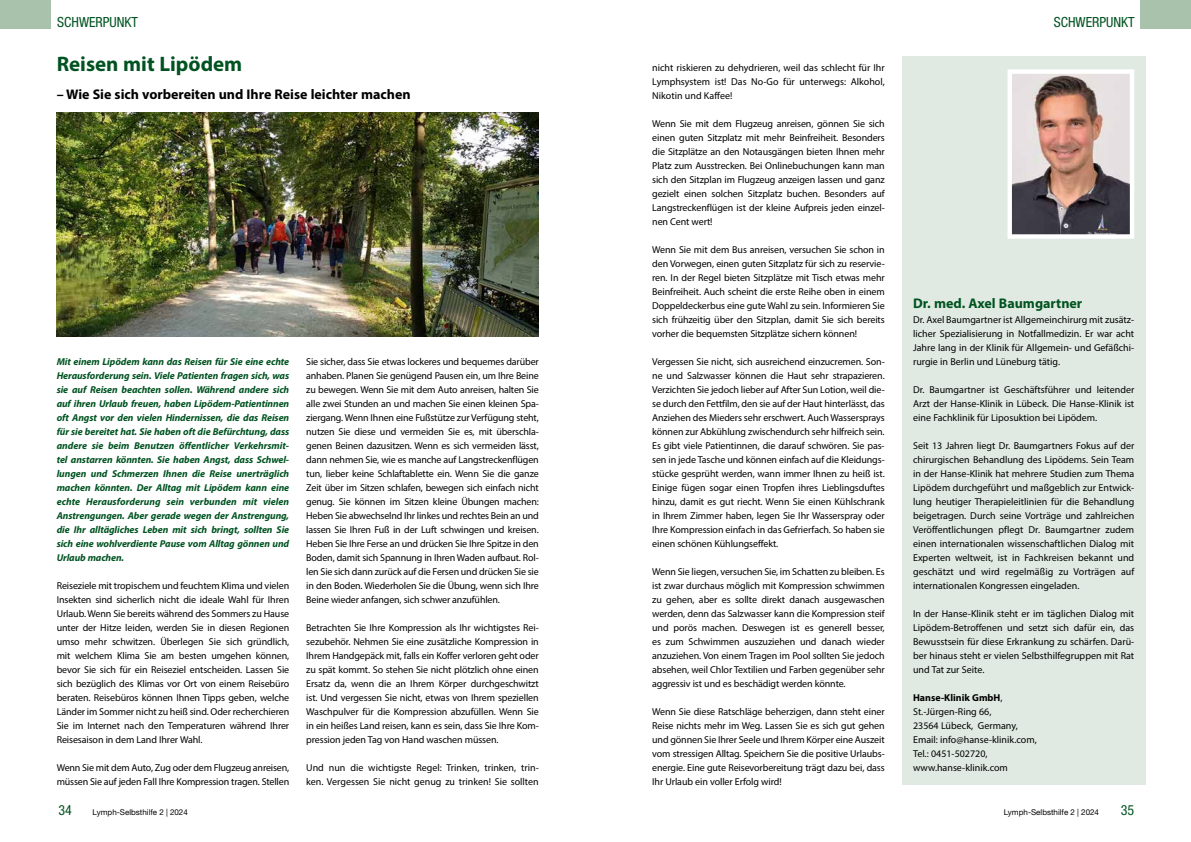
<style>
.page{position:relative;width:1191px;height:842px;background:#fff}
.page>*{position:absolute;margin:0;border:0;box-sizing:border-box;transform-origin:0 0}
.t1{font:700 21px "Myriad Pro";color:#005321}
.t2{font:700 14px "Myriad Pro";color:#000}
.t3{font:condensed 14px "Helvetica Neue LT Std";color:#005321}
.t4{font:700 14px "Myriad Pro";color:#005321}
.t5{font:10px/14px "Myriad Pro";letter-spacing:-.01em;color:#000;text-align:justify}
.t6{font:italic 700 10px/14px "Myriad Pro";letter-spacing:-.01em;color:#005321;text-align:justify}
.t7{font:8px "Helvetica Neue LT Pro";color:#000}
.s1{font-weight:700}
</style>
<div class="page">
<div style="left:0;top:0;width:51px;height:28px;background:#a8c2ab"></div>
<div style="left:1140px;top:0;width:51px;height:28px;background:#a8c2ab"></div>
<div style="left:901px;top:57px;width:244px;height:728px;background:#e1eae2"></div>
<img style="left:1012px;top:74px;width:117px;height:160px">
<div style="left:1007px;top:69px;width:127px;height:170px;border:4px solid #fff"></div>
<img style="left:57px;top:113px;width:482px;height:224px">
<h2 class="t3" style="left:57px;top:14px;width:82px">SCHWERPUNKT</h2>
<h2 class="t3" style="left:1053px;top:14px;width:82px">SCHWERPUNKT</h2>
<h1 class="t1" style="left:57px;top:50px;width:187px">Reisen mit Lipödem</h1>
<h2 class="t2" style="left:57px;top:85px;width:355px">– Wie Sie sich vorbereiten und Ihre Reise leichter machen</h2>
<p class="t5" style="left:652px;top:60px;width:234px">nicht riskieren zu dehydrieren, weil das schlecht für Ihr Lymphsystem ist! Das No-Go für unterwegs: Alkohol, Nikotin und Kaffee!</p>
<p class="t5" style="left:652px;top:116px;width:234px">Wenn Sie mit dem Flugzeug anreisen, gönnen Sie sich einen guten Sitzplatz mit mehr Beinfreiheit. Besonders die Sitzplätze an den Notausgängen bieten Ihnen mehr Platz zum Ausstrecken. Bei Onlinebuchungen kann man sich den Sitzplan im Flugzeug anzeigen lassen und ganz gezielt einen solchen Sitzplatz buchen. Besonders auf Langstreckenflügen ist der kleine Aufpreis jeden einzel&shy;nen Cent wert!</p>
<p class="t5" style="left:652px;top:242px;width:234px">Wenn Sie mit dem Bus anreisen, versuchen Sie schon in den Vorwegen, einen guten Sitzplatz für sich zu reservie&shy;ren. In der Regel bieten Sitzplätze mit Tisch etwas mehr Beinfreiheit. Auch scheint die erste Reihe oben in einem Doppeldeckerbus eine gute Wahl zu sein. Informieren Sie sich frühzeitig über den Sitzplan, damit Sie sich bereits vorher die bequemsten Sitzplätze sichern können!</p>
<p class="t5" style="left:652px;top:354px;width:234px">Vergessen Sie nicht, sich ausreichend einzucremen. Son&shy;ne und Salzwasser können die Haut sehr strapazieren.<br>Verzichten Sie jedoch lieber auf After Sun Lotion, weil die&shy;se durch den Fettfilm, den sie auf der Haut hinterlässt, das Anziehen des Mieders sehr erschwert. Auch Wassersprays können zur Abkühlung zwischendurch sehr hilfreich sein.<br>Es gibt viele Patientinnen, die darauf schwören. Sie pas&shy;sen in jede Tasche und können einfach auf die Kleidungs&shy;stücke gesprüht werden, wann immer Ihnen zu heiß ist.<br>Einige fügen sogar einen Tropfen ihres Lieblingsduftes hinzu, damit es gut riecht. Wenn Sie einen Kühlschrank in Ihrem Zimmer haben, legen Sie Ihr Wasserspray oder Ihre Kompression einfach in das Gefrierfach. So haben sie einen schönen Kühlungseffekt.</p>
<p class="t5" style="left:652px;top:564px;width:234px">Wenn Sie liegen, versuchen Sie, im Schatten zu bleiben. Es ist zwar durchaus möglich mit Kompression schwimmen zu gehen, aber es sollte direkt danach ausgewaschen werden, denn das Salzwasser kann die Kompression steif und porös machen. Deswegen ist es generell besser, es zum Schwimmen auszuziehen und danach wieder anzuziehen. Von einem Tragen im Pool sollten Sie jedoch absehen, weil Chlor Textilien und Farben gegenüber sehr aggressiv ist und es beschädigt werden könnte.</p>
<p class="t5" style="left:652px;top:704px;width:234px">Wenn Sie diese Ratschläge beherzigen, dann steht einer Reise nichts mehr im Weg. Lassen Sie es sich gut gehen und gönnen Sie Ihrer Seele und Ihrem Körper eine Auszeit vom stressigen Alltag. Speichern Sie die positive Urlaubs&shy;energie. Eine gute Reisevorbereitung trägt dazu bei, dass Ihr Urlaub ein voller Erfolg wird!</p>
<h2 class="t4" style="left:913px;top:294px;width:171px">Dr. med. Axel Baumgartner</h2>
<p class="t5" style="left:913px;top:312px;width:223px">Dr. Axel Baumgartner ist Allgemeinchirurg mit zusätz&shy;licher Spezialisierung in Notfallmedizin. Er war acht Jahre lang in der Klinik für Allgemein- und Gefäßchi&shy;rurgie in Berlin und Lüneburg tätig.</p>
<p class="t5" style="left:913px;top:382px;width:223px">Dr. Baumgartner ist Geschäftsführer und leitender Arzt der Hanse-Klinik in Lübeck. Die Hanse-Klinik ist eine Fachklinik für Liposuktion bei Lipödem.</p>
<p class="t5" style="left:913px;top:438px;width:223px">Seit 13 Jahren liegt Dr. Baumgartners Fokus auf der chirurgischen Behandlung des Lipödems. Sein Team in der Hanse-Klinik hat mehrere Studien zum Thema Lipödem durchgeführt und maßgeblich zur Entwick&shy;lung heutiger Therapieleitlinien für die Behandlung beigetragen. Durch seine Vorträge und zahlreichen Veröffentlichungen pflegt Dr. Baumgartner zudem einen internationalen wissenschaftlichen Dialog mit Experten weltweit, ist in Fachkreisen bekannt und geschätzt und wird regelmäßig zu Vorträgen auf internationalen Kongressen eingeladen.</p>
<p class="t5" style="left:913px;top:606px;width:223px">In der Hanse-Klinik steht er im täglichen Dialog mit Lipödem-Betroffenen und setzt sich dafür ein, das Bewusstsein für diese Erkrankung zu schärfen. Darü&shy;ber hinaus steht er vielen Selbsthilfegruppen mit Rat und Tat zur Seite.</p>
<p class="t5" style="left:913px;top:690px;width:125px;text-align:left"><span class="s1">Hanse-Klinik GmbH</span>,<br>St.-Jürgen-Ring 66,<br>23564 Lübeck, Germany,<br>Email: info@hanse-klinik.com,<br>Tel.: 0451-502720, www.hanse-klinik.com</p>
<p class="t6" style="left:57px;top:354px;width:234px">Mit einem Lipödem kann das Reisen für Sie eine echte Herausforderung sein. Viele Patienten fragen sich, was sie auf Reisen beachten sollen. Während andere sich auf ihren Urlaub freuen, haben Lipödem-Patientinnen oft Angst vor den vielen Hindernissen, die das Reisen für sie bereitet hat. Sie haben oft die Befürchtung, dass andere sie beim Benutzen öffentlicher Verkehrsmit&shy;tel anstarren könnten. Sie haben Angst, dass Schwel&shy;lungen und Schmerzen Ihnen die Reise unerträglich machen könnten. Der Alltag mit Lipödem kann eine echte Herausforderung sein verbunden mit vielen Anstrengungen. Aber gerade wegen der Anstrengung, die Ihr alltägliches Leben mit sich bringt, sollten Sie sich eine wohlverdiente Pause vom Alltag gönnen und Urlaub machen.</p>
<p class="t5" style="left:57px;top:578px;width:234px">Reiseziele mit tropischem und feuchtem Klima und vielen Insekten sind sicherlich nicht die ideale Wahl für Ihren Urlaub. Wenn Sie bereits während des Sommers zu Hause unter der Hitze leiden, werden Sie in diesen Regionen umso mehr schwitzen. Überlegen Sie sich gründlich, mit welchem Klima Sie am besten umgehen können, bevor Sie sich für ein Reiseziel entscheiden. Lassen Sie sich bezüglich des Klimas vor Ort von einem Reisebüro beraten. Reisebüros können Ihnen Tipps geben, welche Länder im Sommer nicht zu heiß sind. Oder recherchieren Sie im Internet nach den Temperaturen während Ihrer Reisesaison in dem Land Ihrer Wahl.</p>
<p class="t5" style="left:57px;top:760px;width:234px">Wenn Sie mit dem Auto, Zug oder dem Flugzeug anreisen, müssen Sie auf jeden Fall Ihre Kompression tragen. Stellen</p>
<p class="t5" style="left:306px;top:354px;width:234px">Sie sicher, dass Sie etwas lockeres und bequemes darüber anhaben. Planen Sie genügend Pausen ein, um Ihre Beine zu bewegen. Wenn Sie mit dem Auto anreisen, halten Sie alle zwei Stunden an und machen Sie einen kleinen Spa&shy;ziergang. Wenn Ihnen eine Fußstütze zur Verfügung steht, nutzen Sie diese und vermeiden Sie es, mit überschla&shy;genen Beinen dazusitzen. Wenn es sich vermeiden lässt, dann nehmen Sie, wie es manche auf Langstreckenflügen tun, lieber keine Schlaftablette ein. Wenn Sie die ganze Zeit über im Sitzen schlafen, bewegen sich einfach nicht genug. Sie können im Sitzen kleine Übungen machen:<br>Heben Sie abwechselnd Ihr linkes und rechtes Bein an und lassen Sie Ihren Fuß in der Luft schwingen und kreisen.<br>Heben Sie Ihre Ferse an und drücken Sie Ihre Spitze in den Boden, damit sich Spannung in Ihren Waden aufbaut. Rol&shy;len Sie sich dann zurück auf die Fersen und drücken Sie sie in den Boden. Wiederholen Sie die Übung, wenn sich Ihre Beine wieder anfangen, sich schwer anzufühlen.</p>
<p class="t5" style="left:306px;top:620px;width:234px">Betrachten Sie Ihre Kompression als Ihr wichtigstes Rei&shy;sezubehör. Nehmen Sie eine zusätzliche Kompression in Ihrem Handgepäck mit, falls ein Koffer verloren geht oder zu spät kommt. So stehen Sie nicht plötzlich ohne einen Ersatz da, wenn die an Ihrem Körper durchgeschwitzt ist. Und vergessen Sie nicht, etwas von Ihrem speziellen Waschpulver für die Kompression abzufüllen. Wenn Sie in ein heißes Land reisen, kann es sein, dass Sie Ihre Kom&shy;pression jeden Tag von Hand waschen müssen.</p>
<p class="t5" style="left:306px;top:760px;width:234px">Und nun die wichtigste Regel: Trinken, trinken, trin&shy;ken. Vergessen Sie nicht genug zu trinken! Sie sollten</p>
<h2 class="t3" style="left:59px;top:802px;width:15px">34</h2>
<p class="t7" style="left:93px;top:807px;width:97px">Lymph-Selbsthilfe 2 | 2024</p>
<p class="t7" style="left:1003px;top:807px;width:97px">Lymph-Selbsthilfe 2 | 2024</p>
<h2 class="t3" style="left:1120px;top:802px;width:15px">35</h2>
</div>
